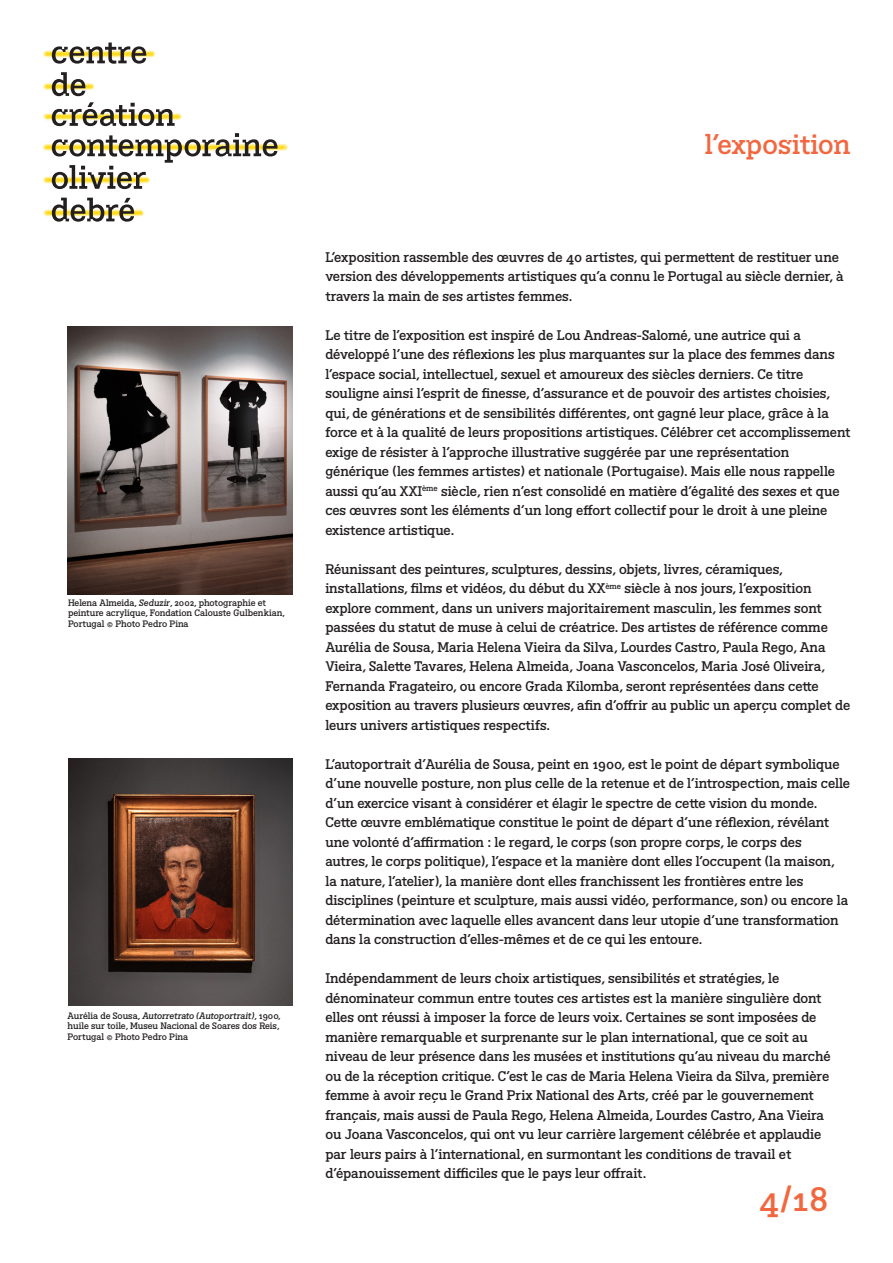
<style>
.page{position:relative;width:893px;height:1263px;background:#fff}
.page>*{position:absolute;margin:0;border:0;box-sizing:border-box;transform-origin:0 0}
.t1{font:33.3px "BVHCCCOD";color:#f16840}
.t2{font:27px "BVHCCCOD Titrage";color:#f26740}
.t3{font:13.5px/19.5px "BVHCCCOD";letter-spacing:-.005em;color:#231f20}
.t4{font:9px/10.8px "BVHCCCOD";letter-spacing:-.01em;color:#231f20}
.s1{font-style:italic}
</style>
<div class="page">
<img style="left:43px;top:50px;width:244px;height:167px">
<svg style="left:52px;top:43px;width:94px;height:21px"></svg>
<svg style="left:52px;top:72px;width:33px;height:24px"></svg>
<svg style="left:52px;top:102px;width:123px;height:24px"></svg>
<svg style="left:52px;top:133px;width:226px;height:56px"></svg>
<svg style="left:52px;top:198px;width:82px;height:24px"></svg>
<img style="left:68px;top:758px;width:224px;height:247px">
<img style="left:68px;top:327px;width:224px;height:268px">
<p class="t4" style="left:68px;top:597px;width:218px">Helena Almeida, <span class="s1">Seduzir</span>, 2002, photographie et peinture acrylique, Fondation Calouste Gulbenkian,<br>Portugal © Photo Pedro Pina</p>
<p class="t4" style="left:68px;top:1010px;width:215px">Aurélia de Sousa, <span class="s1">Autorretrato (Autoportrait)</span>, 1900, huile sur toile, Museu Nacional de Soares dos Reis,<br>Portugal © Photo Pedro Pina</p>
<p class="t2" style="left:705px;top:126px;width:147px">l’exposition</p>
<p class="t3" style="left:325px;top:248px;width:520px">L’exposition rassemble des œuvres de 40 artistes, qui permettent de restituer une version des développements artistiques qu’a connu le Portugal au siècle dernier, à travers la main de ses artistes femmes.</p>
<p class="t3" style="left:325px;top:326px;width:526px">Le titre de l’exposition est inspiré de Lou Andreas-Salomé, une autrice qui a développé l’une des réflexions les plus marquantes sur la place des femmes dans l’espace social, intellectuel, sexuel et amoureux des siècles derniers. Ce titre souligne ainsi l’esprit de finesse, d’assurance et de pouvoir des artistes choisies, qui, de générations et de sensibilités différentes, ont gagné leur place, grâce à la force et à la qualité de leurs propositions artistiques. Célébrer cet accomplissement exige de résister à l’approche illustrative suggérée par une représentation générique (les femmes artistes) et nationale (Portugaise). Mais elle nous rappelle aussi qu’au XXI<sup>ème</sup> siècle, rien n’est consolidé en matière d’égalité des sexes et que ces œuvres sont les éléments d’un long effort collectif pour le droit à une pleine existence artistique.</p>
<p class="t3" style="left:325px;top:560px;width:526px">Réunissant des peintures, sculptures, dessins, objets, livres, céramiques, installations, films et vidéos, du début du XX<sup>ème</sup> siècle à nos jours, l’exposition explore comment, dans un univers majoritairement masculin, les femmes sont passées du statut de muse à celui de créatrice. Des artistes de référence comme Aurélia de Sousa, Maria Helena Vieira da Silva, Lourdes Castro, Paula Rego, Ana Vieira, Salette Tavares, Helena Almeida, Joana Vasconcelos, Maria José Oliveira, Fernanda Fragateiro, ou encore Grada Kilomba, seront représentées dans cette exposition au travers plusieurs œuvres, afin d’offrir au public un aperçu complet de leurs univers artistiques respectifs.</p>
<p class="t3" style="left:325px;top:755px;width:526px">L’autoportrait d’Aurélia de Sousa, peint en 1900, est le point de départ symbolique d’une nouvelle posture, non plus celle de la retenue et de l’introspection, mais celle d’un exercice visant à considérer et élagir le spectre de cette vision du monde.</p>
<p class="t3" style="left:325px;top:813px;width:524px">Cette œuvre emblématique constitue le point de départ d’une réflexion, révélant une volonté d’affirmation : le regard, le corps (son propre corps, le corps des<br>autres, le corps politique), l’espace et la manière dont elles l’occupent (la maison, la nature, l’atelier), la manière dont elles franchissent les frontières entre les disciplines (peinture et sculpture, mais aussi vidéo, performance, son) ou encore la détermination avec laquelle elles avancent dans leur utopie d’une transformation dans la construction d’elles-mêmes et de ce qui les entoure.</p>
<p class="t3" style="left:325px;top:969px;width:507px">Indépendamment de leurs choix artistiques, sensibilités et stratégies, le dénominateur commun entre toutes ces artistes est la manière singulière dont elles ont réussi à imposer la force de leurs voix. Certaines se sont imposées de manière remarquable et surprenante sur le plan international, que ce soit au niveau de leur présence dans les musées et institutions qu’au niveau du marché ou de la réception critique. C’est le cas de Maria Helena Vieira da Silva, première femme à avoir reçu le Grand Prix National des Arts, créé par le gouvernement français, mais aussi de Paula Rego, Helena Almeida, Lourdes Castro, Ana Vieira ou Joana Vasconcelos, qui ont vu leur carrière largement célébrée et applaudie par leurs pairs à l’international, en surmontant les conditions de travail et d’épanouissement difficiles que le pays leur offrait.</p>
<h1 class="t1" style="left:759px;top:1177px;width:71px">4/18</h1>
</div>
